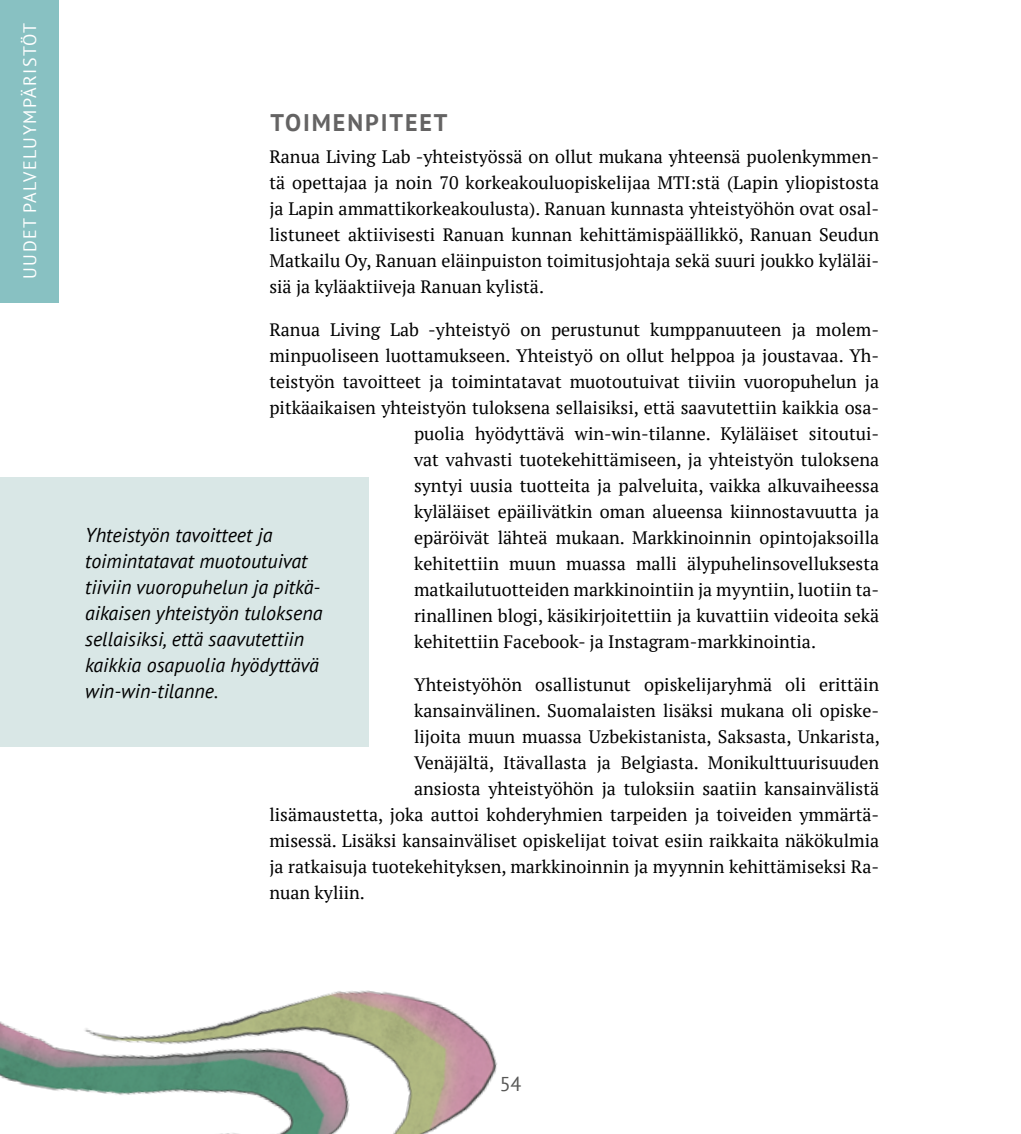
<style>
.page{position:relative;width:1021px;height:1134px;background:#fff}
.page>*{position:absolute;margin:0;border:0;box-sizing:border-box;transform-origin:0 0}
.t1{font:700 24px "PT Sans";letter-spacing:.08em;color:#646363}
.t2{font:italic 20px/26px "PT Sans";color:#000}
.t3{font:20px "PT Sans";color:#575756}
.t4{font:18px/26px "PT Serif";color:#000;text-align:justify}
.t5{font:18px "PT Sans";letter-spacing:.08em;color:#fff}
</style>
<div class="page">
<div style="left:0;top:0;width:59px;height:302px;background:#88c1c2"></div>
<div style="left:0;top:478px;width:369px;height:269px;background:#d9e7e6"></div>
<img style="left:0;top:990px;width:497px;height:144px">
<p class="t5" style="left:18px;top:279px;width:258px;rotate:-90deg">UUDET PALVELUYMPÄRISTÖT</p>
<h1 class="t1" style="left:270px;top:107px;width:179px">TOIMENPITEET</h1>
<p class="t4" style="left:269px;top:143px;width:611px">Ranua Living Lab -yhteistyössä on ollut mukana yhteensä puolenkymmen&shy;tä opettajaa ja noin 70 korkeakouluopiskelijaa MTI:stä (Lapin yliopistosta ja Lapin ammattikorkeakoulusta). Ranuan kunnasta yhteistyöhön ovat osal&shy;listuneet aktiivisesti Ranuan kunnan kehittämispäällikkö, Ranuan Seudun Matkailu Oy, Ranuan eläinpuiston toimitusjohtaja sekä suuri joukko kyläläi&shy;siä ja kyläaktiiveja Ranuan kylistä.</p>
<p class="t4" style="left:269px;top:316px;width:611px">Ranua Living Lab -yhteistyö on perustunut kumppanuuteen ja molem-</p>
<p class="t4" style="left:269px;top:342px;width:611px">minpuoliseen luottamukseen. Yhteistyö on ollut helppoa ja joustavaa. Yh-</p>
<p class="t4" style="left:269px;top:368px;width:611px">teistyön tavoitteet ja toimintatavat muotoutuivat tiiviin vuoropuhelun ja</p>
<p class="t4" style="left:269px;top:394px;width:611px">pitkäaikaisen yhteistyön tuloksena sellaisiksi, että saavutettiin kaikkia osa-</p>
<p class="t4" style="left:414px;top:420px;width:466px">puolia hyödyttävä win-win-tilanne. Kyläläiset sitoutui-</p>
<p class="t4" style="left:414px;top:446px;width:466px">vat vahvasti tuotekehittämiseen, ja yhteistyön tuloksena</p>
<p class="t4" style="left:414px;top:472px;width:466px">syntyi uusia tuotteita ja palveluita, vaikka alkuvaiheessa</p>
<p class="t4" style="left:414px;top:498px;width:466px">kyläläiset epäilivätkin oman alueensa kiinnostavuutta ja</p>
<p class="t4" style="left:414px;top:524px;width:466px">epäröivät lähteä mukaan. Markkinoinnin opintojaksoilla</p>
<p class="t4" style="left:414px;top:550px;width:466px">kehitettiin muun muassa malli älypuhelinsovelluksesta</p>
<p class="t4" style="left:414px;top:576px;width:466px">matkailutuotteiden markkinointiin ja myyntiin, luotiin ta-</p>
<p class="t4" style="left:414px;top:602px;width:466px">rinallinen blogi, käsikirjoitettiin ja kuvattiin videoita sekä</p>
<p class="t4" style="left:414px;top:628px;width:403px">kehitettiin Facebook- ja Instagram-markkinointia.</p>
<p class="t4" style="left:414px;top:671px;width:466px">Yhteistyöhön osallistunut opiskelijaryhmä oli erittäin</p>
<p class="t4" style="left:414px;top:697px;width:466px">kansainvälinen. Suomalaisten lisäksi mukana oli opiske-</p>
<p class="t4" style="left:414px;top:723px;width:467px">lijoita muun muassa Uzbekistanista, Saksasta, Unkarista,</p>
<p class="t4" style="left:414px;top:749px;width:466px">Venäjältä, Itävallasta ja Belgiasta. Monikulttuurisuuden</p>
<p class="t4" style="left:414px;top:775px;width:466px">ansiosta yhteistyöhön ja tuloksiin saatiin kansainvälistä</p>
<p class="t4" style="left:269px;top:801px;width:611px">lisämaustetta, joka auttoi kohderyhmien tarpeiden ja toiveiden ymmärtä-</p>
<p class="t4" style="left:269px;top:827px;width:611px">misessä. Lisäksi kansainväliset opiskelijat toivat esiin raikkaita näkökulmia</p>
<p class="t4" style="left:269px;top:853px;width:611px">ja ratkaisuja tuotekehityksen, markkinoinnin ja myynnin kehittämiseksi Ra-</p>
<p class="t4" style="left:269px;top:879px;width:97px">nuan kyliin.</p>
<p class="t2" style="left:85px;top:521px;width:239px">Yhteistyön tavoitteet ja toimintatavat muotoutuivat tiiviin vuoropuhelun ja pitkä&shy;aikaisen yhteistyön tuloksena sellaisiksi, että saavutettiin kaikkia osapuolia hyödyttävä win-win-tilanne.</p>
<p class="t3" style="left:499px;top:1071px;width:23px">54</p>
</div>
